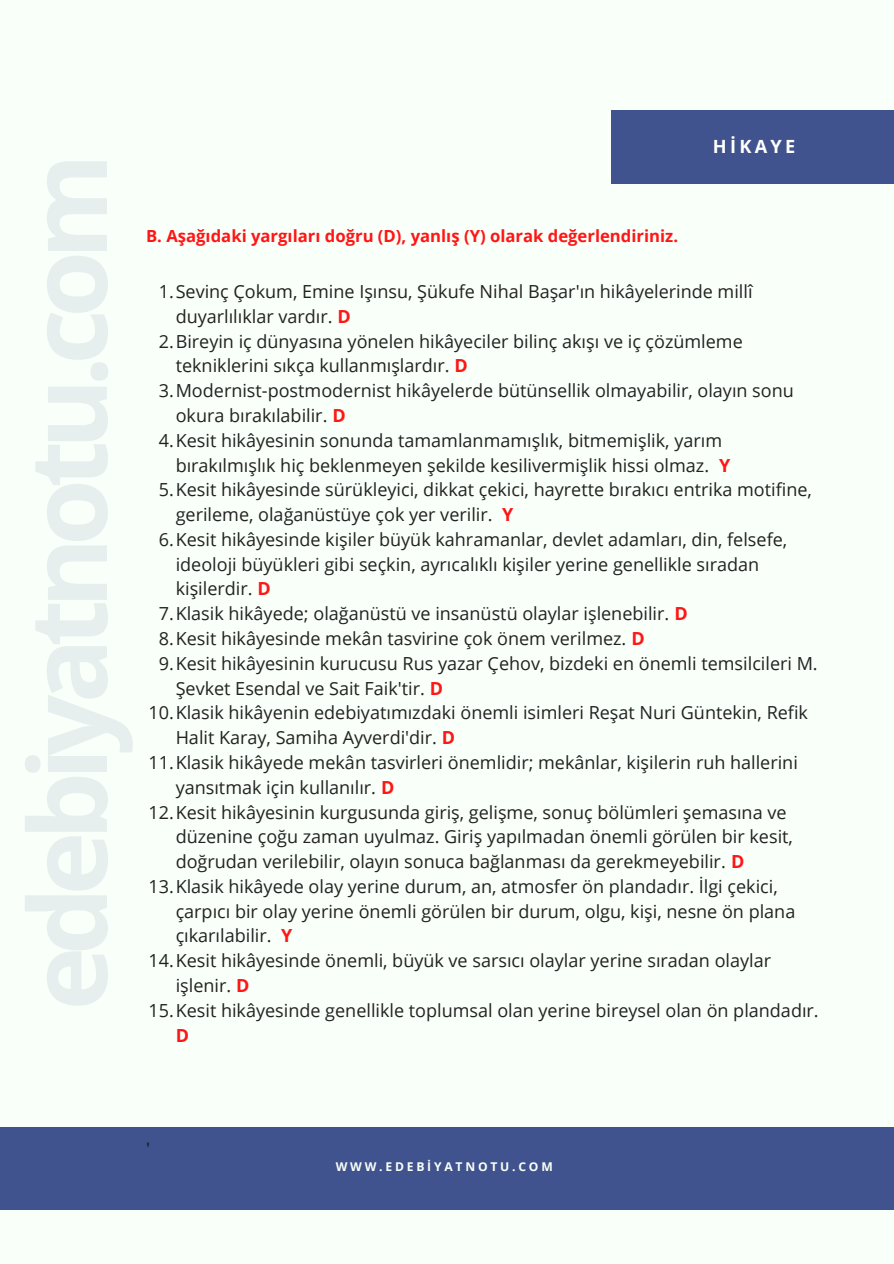
<style>
.page{position:relative;width:894px;height:1264px;background:#fff}
.page>*{position:absolute;margin:0;border:0;box-sizing:border-box;transform-origin:0 0}
.t1{font:700 18.15px "Open Sans";letter-spacing:.18em;color:#fff}
.t2{font:18px "Open Sans";color:#222}
.t3{font:700 18px "Open Sans";color:#ff1616}
.t4{font:700 16.65px "Open Sans";color:#ff1616}
.t5{font:700 16.65px "Raleway";color:#222}
.t6{font:700 12.15px "Open Sans";letter-spacing:.23em;color:#f9fff9}
.s1{font-weight:700;color:#ff1616}
</style>
<div class="page">
<div style="left:0;top:0;width:893px;height:1263px;background:#f9fff9"></div>
<div style="left:610px;top:111px;width:283px;height:73px;background:#40538e"></div>
<div style="left:0;top:1127px;width:893px;height:82px;background:#40538e"></div>
<p class="t4" style="left:146px;top:224px;width:533px">B. Aşağıdaki yargıları doğru (D), yanlış (Y) olarak değerlendiriniz.</p>
<p class="t1" style="left:712px;top:134px;width:84px">HİKAYE</p>
<p class="t2" style="left:159px;top:279px;width:595px">1.Sevinç Çokum, Emine Işınsu, Şükufe Nihal Başar'ın hikâyelerinde millî</p>
<p class="t2" style="left:176px;top:303px;width:176px">duyarlılıklar vardır. <span class="s1">D</span></p>
<p class="t2" style="left:159px;top:328px;width:585px">2.Bireyin iç dünyasına yönelen hikâyeciler bilinç akışı ve iç çözümleme</p>
<p class="t2" style="left:176px;top:353px;width:294px">tekniklerini sıkça kullanmışlardır. <span class="s1">D</span></p>
<p class="t2" style="left:159px;top:378px;width:636px">3.Modernist-postmodernist hikâyelerde bütünsellik olmayabilir, olayın sonu</p>
<p class="t2" style="left:176px;top:403px;width:171px">okura bırakılabilir. <span class="s1">D</span></p>
<p class="t2" style="left:159px;top:427px;width:564px">4.Kesit hikâyesinin sonunda tamamlanmamışlık, bitmemişlik, yarım</p>
<p class="t2" style="left:176px;top:452px;width:556px">bırakılmışlık hiç beklenmeyen şekilde kesilivermişlik hissi olmaz. <span class="s1">Y</span></p>
<p class="t2" style="left:159px;top:477px;width:654px">5.Kesit hikâyesinde sürükleyici, dikkat çekici, hayrette bırakıcı entrika motifine,</p>
<p class="t2" style="left:176px;top:502px;width:339px">gerileme, olağanüstüye çok yer verilir. <span class="s1">Y</span></p>
<p class="t2" style="left:159px;top:526px;width:629px">6.Kesit hikâyesinde kişiler büyük kahramanlar, devlet adamları, din, felsefe,</p>
<p class="t2" style="left:176px;top:551px;width:585px">ideoloji büyükleri gibi seçkin, ayrıcalıklı kişiler yerine genellikle sıradan</p>
<p class="t2" style="left:176px;top:576px;width:96px">kişilerdir. <span class="s1">D</span></p>
<p class="t2" style="left:159px;top:601px;width:530px">7.Klasik hikâyede; olağanüstü ve insanüstü olaylar işlenebilir. <span class="s1">D</span></p>
<p class="t2" style="left:159px;top:626px;width:487px">8.Kesit hikâyesinde mekân tasvirine çok önem verilmez. <span class="s1">D</span></p>
<p class="t2" style="left:159px;top:650px;width:660px">9.Kesit hikâyesinin kurucusu Rus yazar Çehov, bizdeki en önemli temsilcileri M.</p>
<p class="t2" style="left:176px;top:675px;width:269px">Şevket Esendal ve Sait Faik'tir. <span class="s1">D</span></p>
<p class="t2" style="left:148px;top:700px;width:660px">10.Klasik hikâyenin edebiyatımızdaki önemli isimleri Reşat Nuri Güntekin, Refik</p>
<p class="t2" style="left:176px;top:725px;width:281px">Halit Karay, Samiha Ayverdi'dir. <span class="s1">D</span></p>
<p class="t2" style="left:148px;top:749px;width:650px">11.Klasik hikâyede mekân tasvirleri önemlidir; mekânlar, kişilerin ruh hallerini</p>
<p class="t2" style="left:176px;top:774px;width:220px">yansıtmak için kullanılır. <span class="s1">D</span></p>
<p class="t2" style="left:148px;top:799px;width:639px">12.Kesit hikâyesinin kurgusunda giriş, gelişme, sonuç bölümleri şemasına ve</p>
<p class="t2" style="left:176px;top:824px;width:618px">düzenine çoğu zaman uyulmaz. Giriş yapılmadan önemli görülen bir kesit,</p>
<p class="t2" style="left:176px;top:848px;width:570px">doğrudan verilebilir, olayın sonuca bağlanması da gerekmeyebilir. <span class="s1">D</span></p>
<p class="t2" style="left:148px;top:873px;width:630px">13.Klasik hikâyede olay yerine durum, an, atmosfer ön plandadır. İlgi çekici,</p>
<p class="t2" style="left:176px;top:898px;width:621px">çarpıcı bir olay yerine önemli görülen bir durum, olgu, kişi, nesne ön plana</p>
<p class="t2" style="left:176px;top:923px;width:118px">çıkarılabilir. <span class="s1">Y</span></p>
<p class="t2" style="left:148px;top:948px;width:624px">14.Kesit hikâyesinde önemli, büyük ve sarsıcı olaylar yerine sıradan olaylar</p>
<p class="t2" style="left:176px;top:972px;width:75px">işlenir. <span class="s1">D</span></p>
<p class="t2" style="left:148px;top:997px;width:671px">15.Kesit hikâyesinde genellikle toplumsal olan yerine bireysel olan ön plandadır.</p>
<p class="t3" style="left:176px;top:1022px;width:15px">D</p>
<p class="t5" style="left:146px;top:1129px;width:5px">,</p>
<p class="t6" style="left:335px;top:1157px;width:218px">WWW.EDEBİYATNOTU.COM</p>
</div>
